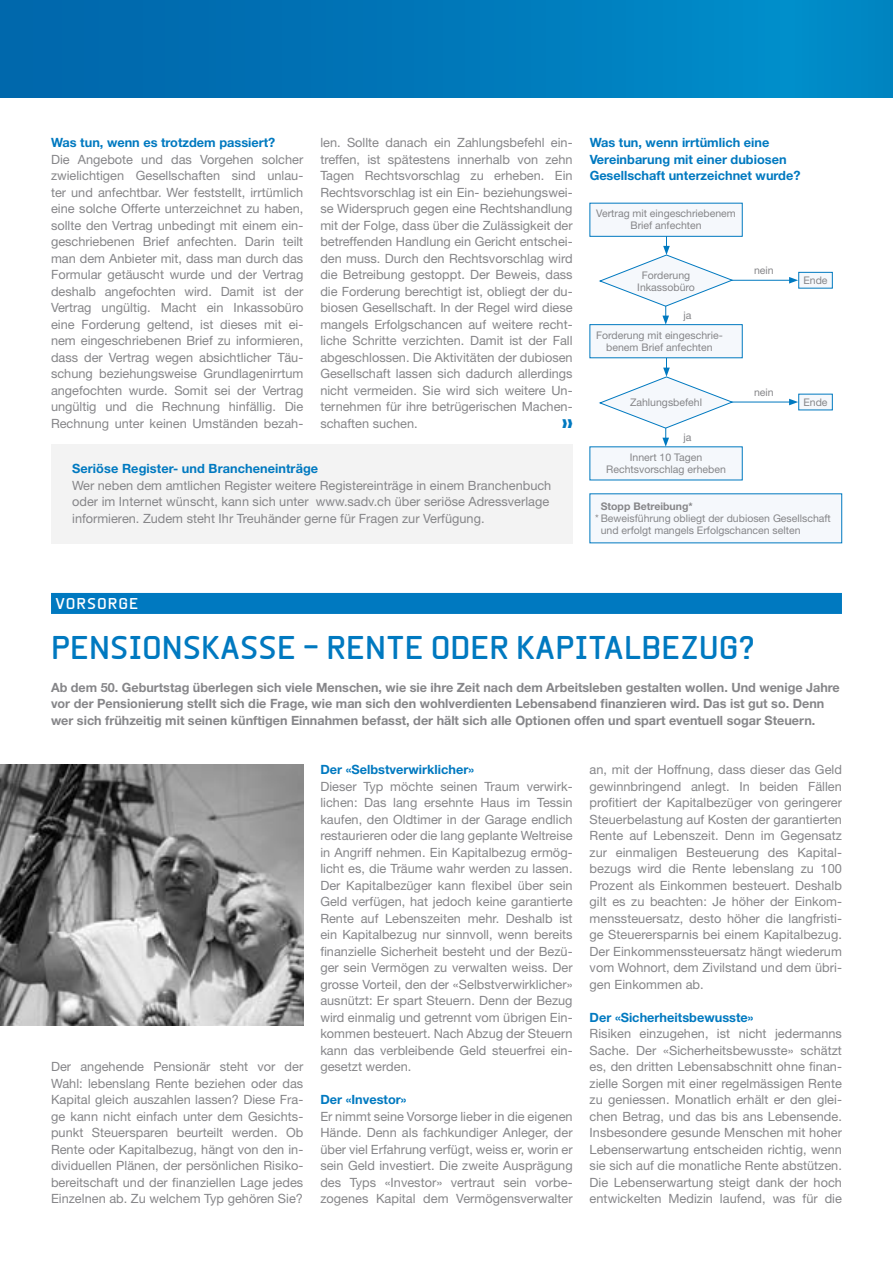
<style>
.page{position:relative;width:893px;height:1263px;background:#fff}
.page>*{position:absolute;margin:0;border:0;box-sizing:border-box;transform-origin:0 0}
.t1{font:700 31.5px "Beta Sans";color:#0079c0}
.t2{font:700 15px "Beta Sans";letter-spacing:.06em;color:#fff}
.t3{font:12.75px/16.5px "Helvetica Neue LT Std";color:#868689;text-align:justify}
.t4{font:700 12.75px/16.5px "Helvetica Neue LT Std";color:#868689}
.t5{font:700 12.75px/16.5px "Helvetica Neue LT Std";color:#0079c0}
.t6{font:10.5px/12px "Helvetica Neue LT Std";color:#868689;text-align:center}
.t7{font:700 10.5px "Helvetica Neue LT Std";color:#868689}
</style>
<div class="page">
<div style="left:0;top:0;width:893px;height:98px;background:linear-gradient(to right,#0064aa,#008eca)"></div>
<div style="left:51px;top:444px;width:522px;height:99px;background:#f3f3f3"></div>
<div style="left:51px;top:593px;width:791px;height:21px;background:#0079c0"></div>
<img style="left:0;top:764px;width:303px;height:262px">
<div style="left:590px;top:494px;width:252px;height:49px;background:#f5f8fc"></div>
<div style="left:798px;top:272px;width:34px;height:16px;background:#f5f8fc;border:1px solid #0079c0"></div>
<div style="left:798px;top:394px;width:34px;height:16px;background:#f5f8fc"></div>
<div style="left:590px;top:324px;width:152px;height:34px;background:#f5f8fc"></div>
<div style="left:590px;top:447px;width:152px;height:33px;background:#f5f8fc"></div>
<div style="left:590px;top:203px;width:152px;height:34px;background:#f5f8fc"></div>
<svg style="left:599px;top:236px;width:134px;height:89px"></svg>
<svg style="left:599px;top:358px;width:134px;height:89px"></svg>
<hr style="left:732px;top:280px;width:59px;height:1px;background:#0079c0">
<svg style="left:789px;top:277px;width:9px;height:7px"></svg>
<hr style="left:732px;top:402px;width:59px;height:1px;background:#0079c0">
<svg style="left:789px;top:399px;width:9px;height:6px"></svg>
<p class="t5" style="left:51px;top:134px;width:226px">Was tun, wenn es trotzdem passiert?</p>
<p class="t3" style="left:51px;top:151px;width:254px">Die Angebote und das Vorgehen solcher zwielichtigen Gesellschaften sind unlau&shy;ter und anfechtbar. Wer feststellt, irrtümlich eine solche Offerte unterzeichnet zu haben, sollte den Vertrag unbedingt mit einem ein&shy;geschriebenen Brief anfechten. Darin teilt man dem Anbieter mit, dass man durch das Formular getäuscht wurde und der Vertrag deshalb angefochten wird. Damit ist der Vertrag ungültig. Macht ein Inkassobüro eine Forderung geltend, ist dieses mit ei&shy;nem eingeschriebenen Brief zu informieren, dass der Vertrag wegen absichtlicher Täu&shy;schung beziehungsweise Grundlagenirrtum angefochten wurde. Somit sei der Vertrag ungültig und die Rechnung hinfällig. Die Rechnung unter keinen Umständen bezah-</p>
<p class="t3" style="left:320px;top:134px;width:254px">len. Sollte danach ein Zahlungsbefehl ein&shy;treffen, ist spätestens innerhalb von zehn Tagen Rechtsvorschlag zu erheben. Ein Rechtsvorschlag ist ein Ein- beziehungswei&shy;se Widerspruch gegen eine Rechtshandlung mit der Folge, dass über die Zulässigkeit der betreffenden Handlung ein Gericht entschei&shy;den muss. Durch den Rechtsvorschlag wird die Betreibung gestoppt. Der Beweis, dass die Forderung berechtigt ist, obliegt der du&shy;biosen Gesellschaft. In der Regel wird diese mangels Erfolgschancen auf weitere recht&shy;liche Schritte verzichten. Damit ist der Fall abgeschlossen. Die Aktivitäten der dubiosen Gesellschaft lassen sich dadurch allerdings nicht vermeiden. Sie wird sich weitere Un&shy;ternehmen für ihre betrügerischen Machen&shy;schaften suchen.</p>
<p class="t5" style="left:590px;top:134px;width:212px">Was tun, wenn irrtümlich eine<br>Vereinbarung mit einer dubiosen<br>Gesellschaft unterzeichnet wurde?</p>
<p class="t6" style="left:596px;top:208px;width:141px">Vertrag mit eingeschriebenem<br>Brief anfechten</p>
<p class="t6" style="left:637px;top:269px;width:59px">Forderung<br>Inkassobüro</p>
<p class="t6" style="left:683px;top:309px;width:9px">ja</p>
<p class="t6" style="left:596px;top:329px;width:128px">Forderung mit eingeschrie&shy;benem Brief anfechten</p>
<p class="t6" style="left:630px;top:396px;width:73px">Zahlungsbefehl</p>
<p class="t6" style="left:683px;top:431px;width:9px">ja</p>
<p class="t6" style="left:754px;top:264px;width:21px">nein</p>
<p class="t6" style="left:754px;top:386px;width:21px">nein</p>
<p class="t6" style="left:803px;top:274px;width:26px">Ende</p>
<p class="t6" style="left:803px;top:396px;width:26px">Ende</p>
<p class="t6" style="left:630px;top:451px;width:74px">Innert 10 Tagen</p>
<p class="t5" style="left:72px;top:460px;width:248px">Seriöse Register- und Brancheneinträge</p>
<p class="t6" style="left:606px;top:463px;width:121px">Rechtsvorschlag erheben</p>
<p class="t3" style="left:72px;top:477px;width:481px;text-align:left">Wer neben dem amtlichen Register weitere Registereinträge in einem Branchenbuch oder im Internet wünscht, kann sich unter www.sadv.ch über seriöse Adressverlage informieren. Zudem steht Ihr Treuhänder gerne für Fragen zur Verfügung.</p>
<p class="t7" style="left:601px;top:500px;width:93px">Stopp Betreibung*</p>
<p class="t6" style="left:601px;top:512px;width:232px;text-align:left;text-indent:-6px">* Beweisführung obliegt der dubiosen Gesellschaft und erfolgt mangels Erfolgschancen selten</p>
<p class="t2" style="left:55px;top:595px;width:85px">VORSORGE</p>
<h1 class="t1" style="left:51px;top:629px;width:20px">PENS</h1>
<h1 class="t1" style="left:129px;top:629px;width:53px">IONSK</h1>
<h1 class="t1" style="left:220px;top:629px;width:39px">ASSE</h1>
<h1 class="t1" style="left:303px;top:629px;width:378px">– RENTE ODER KAPITALBEZU</h1>
<h1 class="t1" style="left:719px;top:629px;width:37px">G?</h1>
<p class="t4" style="left:51px;top:678px;width:790px">Ab dem 50. Geburtstag überlegen sich viele Menschen, wie sie ihre Zeit nach dem Arbeitsleben gestalten wollen. Und wenige Jahre vor der Pensionierung stellt sich die Frage, wie man sich den wohlverdienten Lebensabend finanzieren wird. Das ist gut so. Denn wer sich frühzeitig mit seinen künftigen Einnahmen befasst, der hält sich alle Optionen offen und spart eventuell sogar Steuern.</p>
<p class="t3" style="left:51px;top:1058px;width:254px">Der angehende Pensionär steht vor der Wahl: lebenslang Rente beziehen oder das Kapital gleich auszahlen lassen? Diese Fra&shy;ge kann nicht einfach unter dem Gesichts&shy;punkt Steuersparen beurteilt werden. Ob Rente oder Kapitalbezug, hängt von den in&shy;dividuellen Plänen, der persönlichen Risiko&shy;bereitschaft und der finanziellen Lage jedes Einzelnen ab. Zu welchem Typ gehören Sie?</p>
<p class="t5" style="left:320px;top:761px;width:155px">Der «Selbstverwirklicher»</p>
<p class="t3" style="left:320px;top:778px;width:254px">Dieser Typ möchte seinen Traum verwirk&shy;lichen: Das lang ersehnte Haus im Tessin kaufen, den Oldtimer in der Garage endlich restaurieren oder die lang geplante Weltreise in Angriff nehmen. Ein Kapitalbezug ermög&shy;licht es, die Träume wahr werden zu lassen.<br>Der Kapitalbezüger kann flexibel über sein Geld verfügen, hat jedoch keine garantierte Rente auf Lebenszeiten mehr. Deshalb ist ein Kapitalbezug nur sinnvoll, wenn bereits finanzielle Sicherheit besteht und der Bezü&shy;ger sein Vermögen zu verwalten weiss. Der grosse Vorteil, den der «Selbstverwirklicher» ausnützt: Er spart Steuern. Denn der Bezug wird einmalig und getrennt vom übrigen Ein&shy;kommen besteuert. Nach Abzug der Steuern kann das verbleibende Geld steuerfrei ein&shy;gesetzt werden.</p>
<p class="t5" style="left:320px;top:1091px;width:88px">Der «Investor»</p>
<p class="t3" style="left:320px;top:1107px;width:254px">Er nimmt seine Vorsorge lieber in die eigenen Hände. Denn als fachkundiger Anleger, der über viel Erfahrung verfügt, weiss er, worin er sein Geld investiert. Die zweite Ausprägung des Typs «Investor» vertraut sein vorbe&shy;zogenes Kapital dem Vermögensverwalter</p>
<p class="t3" style="left:590px;top:761px;width:254px">an, mit der Hoffnung, dass dieser das Geld gewinnbringend anlegt. In beiden Fällen profitiert der Kapitalbezüger von geringerer Steuerbelastung auf Kosten der garantierten Rente auf Lebenszeit. Denn im Gegensatz zur einmaligen Besteuerung des Kapital&shy;bezugs wird die Rente lebenslang zu 100<br>Prozent als Einkommen besteuert. Deshalb gilt es zu beachten: Je höher der Einkom&shy;menssteuersatz, desto höher die langfristi&shy;ge Steuerersparnis bei einem Kapitalbezug.<br>Der Einkommenssteuersatz hängt wiederum vom Wohnort, dem Zivilstand und dem übri&shy;gen Einkommen ab.</p>
<p class="t5" style="left:590px;top:1008px;width:165px">Der «Sicherheitsbewusste»</p>
<p class="t3" style="left:590px;top:1025px;width:254px">Risiken einzugehen, ist nicht jedermanns Sache. Der «Sicherheitsbewusste» schätzt es, den dritten Lebensabschnitt ohne finan&shy;zielle Sorgen mit einer regelmässigen Rente zu geniessen. Monatlich erhält er den glei&shy;chen Betrag, und das bis ans Lebensende.<br>Insbesondere gesunde Menschen mit hoher Lebenserwartung entscheiden richtig, wenn sie sich auf die monatliche Rente abstützen.<br>Die Lebenserwartung steigt dank der hoch entwickelten Medizin laufend, was für die</p>
</div>
